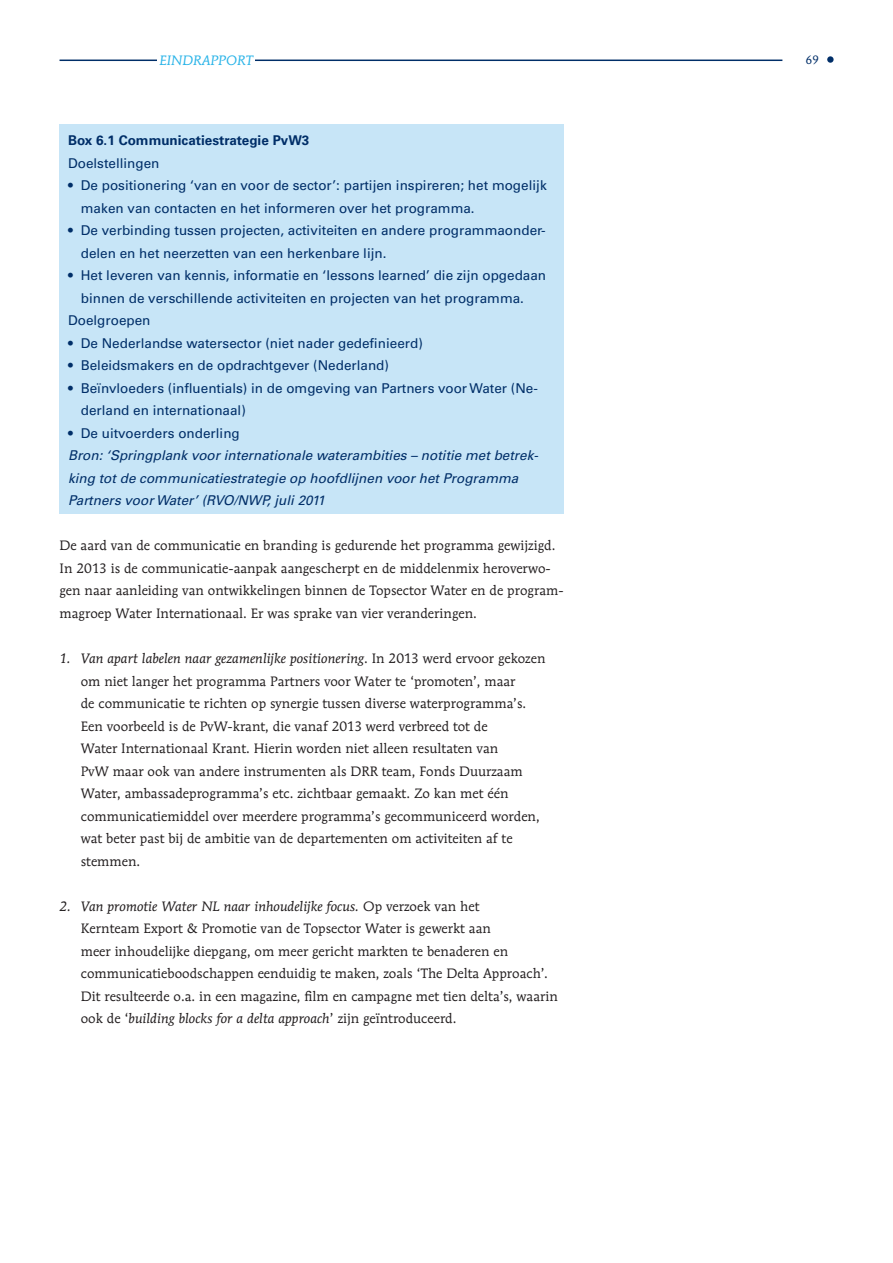
<style>
.page{position:relative;width:893px;height:1263px;background:#fff}
.page>*{position:absolute;margin:0;border:0;box-sizing:border-box;transform-origin:0 0}
.Brood{font:13.5px/22.5px "Mendoza Roman Std";color:#231f20}
.kadertekst{font:13.5px/22.5px "Univers LT Std";color:#002e68}
.kadertekst-2{font:italic 13.5px/22.5px "Univers LT Std";color:#002e68}
.kadertekst_kopje{font:700 13.5px "Univers LT Std";color:#002e68}
.t1{font:italic 13.5px "Mendoza Roman Std";color:#2bb4e8}
.t2{font:12px "Mendoza Roman Std";color:#002e68}
.s1{font-style:italic}
</style>
<div class="page">
<hr style="left:60px;top:60px;width:722px;height:1px;background:#002e68">
<svg style="left:827px;top:56px;width:7px;height:7px"></svg>
<div style="left:157px;top:55px;width:98px;height:10px;background:#fff"></div>
<div style="left:60px;top:124px;width:504px;height:390px;background:#c7e5f7"></div>
<p class="t1" style="left:160px;top:52px;width:95px">EINDRAPPORT</p>
<p class="t2" style="left:805px;top:53px;width:15px">69</p>
<p class="kadertekst_kopje" style="left:68px;top:133px;width:243px">Box 6.1 Communicatiestrategie PvW3</p>
<p class="kadertekst" style="left:68px;top:152px;width:93px">Doelstellingen</p>
<p class="kadertekst" style="left:81px;top:174px;width:467px;text-indent:-13px">• De positionering ‘van en voor de sector’: partijen inspireren; het mogelijk maken van contacten en het informeren over het programma.</p>
<p class="kadertekst" style="left:81px;top:219px;width:466px;text-indent:-13px">• De verbinding tussen projecten, activiteiten en andere programmaonder&shy;delen en het neerzetten van een herkenbare lijn.</p>
<p class="kadertekst" style="left:81px;top:264px;width:467px;text-indent:-13px">• Het leveren van kennis, informatie en ‘lessons learned’ die zijn opgedaan binnen de verschillende activiteiten en projecten van het programma.</p>
<p class="kadertekst" style="left:68px;top:309px;width:84px">Doelgroepen</p>
<p class="kadertekst" style="left:68px;top:332px;width:356px">• De Nederlandse watersector (niet nader gedefinieerd)</p>
<p class="kadertekst" style="left:68px;top:354px;width:322px">• Beleidsmakers en de opdrachtgever (Nederland)</p>
<p class="kadertekst" style="left:81px;top:377px;width:459px;text-indent:-13px">• Beïnvloeders (influentials) in de omgeving van Partners voor Water (Ne&shy;derland en internationaal)</p>
<p class="kadertekst" style="left:68px;top:422px;width:173px">• De uitvoerders onderling</p>
<p class="kadertekst-2" style="left:68px;top:445px;width:472px">Bron: ‘Springplank voor internationale waterambities – notitie met betrek&shy;king tot de communicatiestrategie op hoofdlijnen voor het Programma<br>Partners voor Water’ (RVO/NWP, juli 2011</p>
<p class="Brood" style="left:60px;top:534px;width:506px">De aard van de communicatie en branding is gedurende het programma gewijzigd.<br>In 2013 is de communicatie-aanpak aangescherpt en de middelenmix heroverwo&shy;gen naar aanleiding van ontwikkelingen binnen de Topsector Water en de program&shy;magroep Water Internationaal. Er was sprake van vier veranderingen.</p>
<p class="Brood" style="left:81px;top:647px;width:466px;text-indent:-21px"><span class="s1">1. Van apart labelen naar gezamenlijke positionering</span>. In 2013 werd ervoor gekozen om niet langer het programma Partners voor Water te ‘promoten’, maar<br>de communicatie te richten op synergie tussen diverse waterprogramma’s.<br>Een voorbeeld is de PvW-krant, die vanaf 2013 werd verbreed tot de<br>Water Internationaal Krant. Hierin worden niet alleen resultaten van<br>PvW maar ook van andere instrumenten als DRR team, Fonds Duurzaam Water, ambassadeprogramma’s etc. zichtbaar gemaakt. Zo kan met één communicatiemiddel over meerdere programma’s gecommuniceerd worden, wat beter past bij de ambitie van de departementen om activiteiten af te stemmen.</p>
<p class="Brood" style="left:81px;top:894px;width:479px;text-indent:-21px"><span class="s1">2. Van promotie Water NL naar inhoudelijke focus.</span> Op verzoek van het<br>Kernteam Export &amp; Promotie van de Topsector Water is gewerkt aan<br>meer inhoudelijke diepgang, om meer gericht markten te benaderen en communicatieboodschappen eenduidig te maken, zoals ‘The Delta Approach’.<br>Dit resulteerde o.a. in een magazine, film en campagne met tien delta’s, waarin ook de ‘<span class="s1">building blocks for a delta approach</span>’ zijn geïntroduceerd.</p>
</div>
